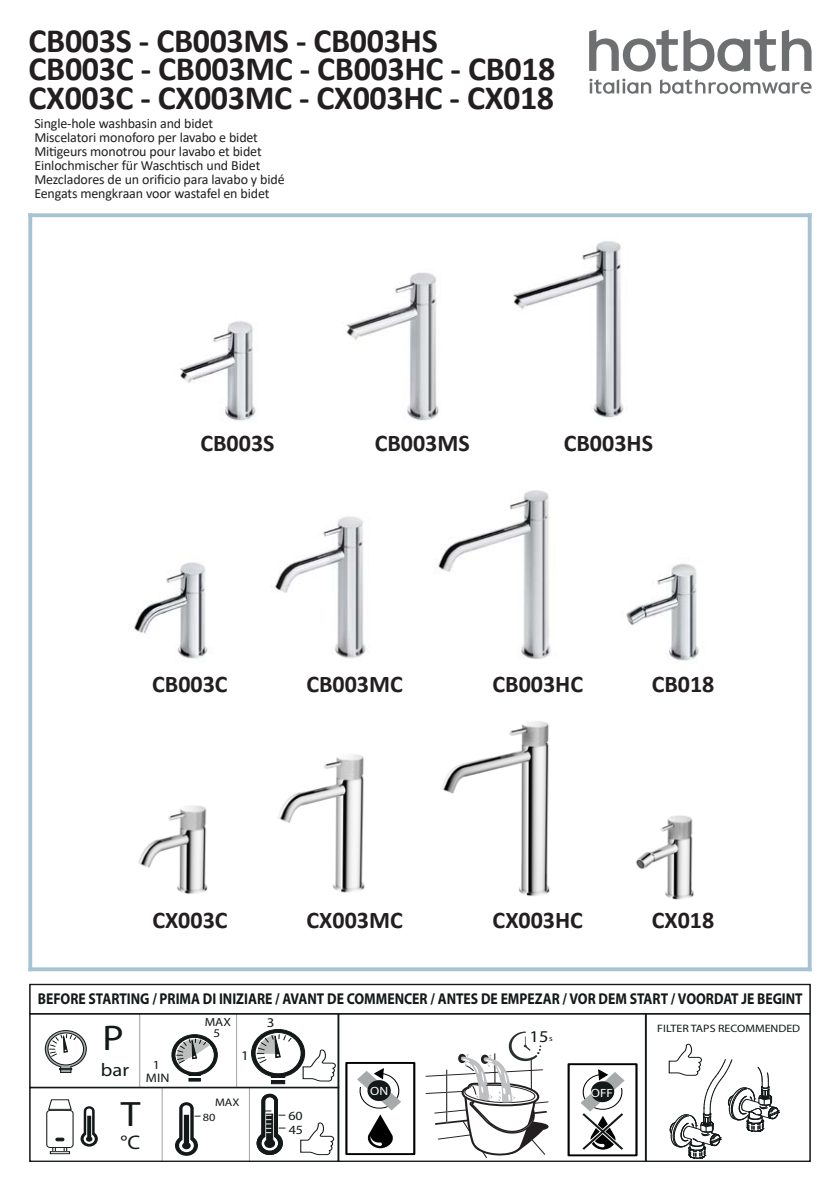
<style>
.page{position:relative;width:840px;height:1191px;background:#fff}
.page>*{position:absolute;margin:0;border:0;box-sizing:border-box;transform-origin:0 0}
.t1{font:35.8px "Myriad Pro";color:#131818;scale:1.11 1}
.t2{font:35.4px "Myriad Pro";color:#131818;scale:1.11 1}
.t3{font:700 34px/28px "Calibri";letter-spacing:-.01em;color:#231f20}
.t4{font:700 24px "Calibri";color:#231f20}
.t5{font:19.8px "Myriad Pro";color:#131818;scale:1.11 1}
.t6{font:18.4px "Myriad Pro";color:#131818;scale:1.11 1}
.t7{font:16.4px "Myriad Pro";color:#131818;scale:1.11 1}
.t8{font:700 15.8px "Myriad Pro";color:#131818;scale:.87 1}
.t9{font:14px/14px "Calibri";letter-spacing:-.01em;color:#231f20}
.t10{font:13.4px "Myriad Pro";color:#131818;scale:1.11 1}
.t11{font:12.6px/13.4px "Myriad Pro";color:#131818;scale:1.11 1}
.t12{font:12.4px "Myriad Pro";color:#131818;scale:1.11 1}
.t13{font:12px "Myriad Pro";color:#fff;scale:1.11 1}
.t14{font:11.8px/11px "Myriad Pro";color:#131818;text-align:center;scale:1.11 1}
.t15{font:11px "Myriad Pro";color:#131818;scale:1.11 1}
.t16{font:10.8px "Myriad Pro";color:#131818;scale:1.11 1}
.s1{font-size:8.2px}
</style>
<div class="page">
<div style="left:345px;top:1062px;width:70px;height:93px;border:2px solid #000001"></div>
<svg style="left:425px;top:1031px;width:124px;height:127px"></svg>
<div style="left:567px;top:1063px;width:70px;height:93px;border:2px solid #000001"></div>
<svg style="left:357px;top:1068px;width:44px;height:80px"></svg>
<svg style="left:580px;top:1069px;width:45px;height:81px"></svg>
<hr style="left:249px;top:1087px;width:1px;height:74px;background:#a7a9ac">
<hr style="left:161px;top:1087px;width:1px;height:74px;background:#a7a9ac">
<svg style="left:256px;top:1093px;width:29px;height:62px"></svg>
<svg style="left:175px;top:1102px;width:25px;height:53px"></svg>
<svg style="left:80px;top:1106px;width:18px;height:40px"></svg>
<div style="left:46px;top:1110px;width:27px;height:37px;border:1px solid #131818;border-radius:3px"></div>
<svg style="left:48px;top:1099px;width:24px;height:10px"></svg>
<svg style="left:50px;top:1137px;width:19px;height:14px"></svg>
<div style="left:50px;top:1151px;width:20px;height:3px;border:1px solid #131818"></div>
<hr style="left:236px;top:1013px;width:1px;height:74px;background:#a7a9ac">
<svg style="left:171px;top:1034px;width:47px;height:47px"></svg>
<svg style="left:45px;top:1030px;width:42px;height:43px"></svg>
<hr style="left:139px;top:1013px;width:1px;height:74px;background:#a7a9ac">
<svg style="left:251px;top:1029px;width:85px;height:55px"></svg>
<svg style="left:300px;top:1122px;width:34px;height:33px"></svg>
<div style="left:29px;top:1086px;width:310px;height:76px;border:1px solid #131818"></div>
<div style="left:29px;top:983px;width:781px;height:31px;border:1px solid #131818"></div>
<div style="left:337px;top:1013px;width:309px;height:149px;border:1px solid #131818"></div>
<div style="left:644px;top:1013px;width:166px;height:149px;border:1px solid #131818"></div>
<svg style="left:668px;top:1043px;width:110px;height:116px"></svg>
<svg style="left:28px;top:217px;width:4px;height:750px;background:#adc8d5"></svg>
<svg style="left:28px;top:967px;width:779px;height:4px;background:#adc8d6"></svg>
<svg style="left:807px;top:217px;width:4px;height:754px;background:#b5ceda"></svg>
<svg style="left:28px;top:213px;width:783px;height:4px;background:#acc7d5"></svg>
<svg style="left:589px;top:30px;width:88px;height:42px"></svg>
<svg style="left:781px;top:30px;width:30px;height:41px"></svg>
<svg style="left:683px;top:30px;width:92px;height:42px"></svg>
<svg style="left:589px;top:79px;width:61px;height:15px"></svg>
<svg style="left:660px;top:79px;width:151px;height:15px"></svg>
<img style="left:134px;top:562px;width:74px;height:97px">
<img style="left:138px;top:805px;width:70px;height:89px">
<img style="left:180px;top:321px;width:76px;height:101px">
<img style="left:270px;top:516px;width:96px;height:143px">
<img style="left:278px;top:754px;width:87px;height:139px">
<img style="left:346px;top:272px;width:93px;height:149px">
<img style="left:435px;top:490px;width:116px;height:169px">
<img style="left:441px;top:721px;width:109px;height:176px">
<img style="left:513px;top:241px;width:111px;height:178px">
<img style="left:626px;top:563px;width:73px;height:98px">
<img style="left:636px;top:815px;width:58px;height:85px">
<h3 class="t3" style="left:29px;top:27px;width:528px">CB003S - CB003MS - CB003HS<br>CB003C - CB003MC - CB003HC - CB018<br>CX003C - CX003MC - CX003HC - CX018</h3>
<p class="t9" style="left:34px;top:116px;width:252px">Single-hole washbasin and bidet<br>Miscelatori monoforo per lavabo e bidet Mitigeurs monotrou pour lavabo et bidet Einlochmischer für Waschtisch und Bidet Mezcladores de un orificio para lavabo y bidé Eengats mengkraan voor wastafel en bidet</p>
<h3 class="t4" style="left:200px;top:426px;width:76px">CB003S</h3>
<h3 class="t4" style="left:374px;top:426px;width:96px">CB003MS</h3>
<h3 class="t4" style="left:563px;top:426px;width:91px">CB003HS</h3>
<h3 class="t4" style="left:152px;top:667px;width:77px">CB003C</h3>
<h3 class="t4" style="left:306px;top:667px;width:98px">CB003MC</h3>
<h3 class="t4" style="left:152px;top:903px;width:77px">CX003C</h3>
<h3 class="t4" style="left:306px;top:903px;width:98px">CX003MC</h3>
<h3 class="t4" style="left:492px;top:667px;width:92px">CB003HC</h3>
<h3 class="t4" style="left:651px;top:667px;width:64px">CB018</h3>
<h3 class="t4" style="left:492px;top:903px;width:92px">CX003HC</h3>
<h3 class="t4" style="left:651px;top:903px;width:64px">CX018</h3>
<p class="t8" style="left:38px;top:988px;width:880px">BEFORE STARTING / PRIMA DI INIZIARE / AVANT DE COMMENCER / ANTES DE EMPEZAR / VOR DEM START / VOORDAT JE BEGINT</p>
<h1 class="t1" style="left:102px;top:1015px;width:21px">P</h1>
<h3 class="t6" style="left:101px;top:1058px;width:27px">bar</h3>
<p class="t12" style="left:153px;top:1057px;width:8px">1</p>
<p class="t12" style="left:146px;top:1070px;width:23px">MIN</p>
<h2 class="t2" style="left:121px;top:1092px;width:19px">T</h2>
<h3 class="t5" style="left:120px;top:1130px;width:19px">°C</h3>
<p class="t14" style="left:204px;top:1015px;width:25px">MAX<br>5</p>
<p class="t10" style="left:267px;top:1013px;width:8px">3</p>
<p class="t10" style="left:241px;top:1047px;width:8px">1</p>
<p class="t15" style="left:215px;top:1095px;width:24px">MAX</p>
<p class="t15" style="left:203px;top:1110px;width:13px">80</p>
<p class="t11" style="left:288px;top:1109px;width:15px">60<br>45</p>
<p class="t7" style="left:529px;top:1026px;width:22px">15<span class="s1">s</span></p>
<p class="t13" style="left:370px;top:1083px;width:18px">ON</p>
<p class="t13" style="left:590px;top:1085px;width:21px">OFF</p>
<p class="t16" style="left:657px;top:1021px;width:130px">FILTER TAPS RECOMMENDED</p>
</div>
